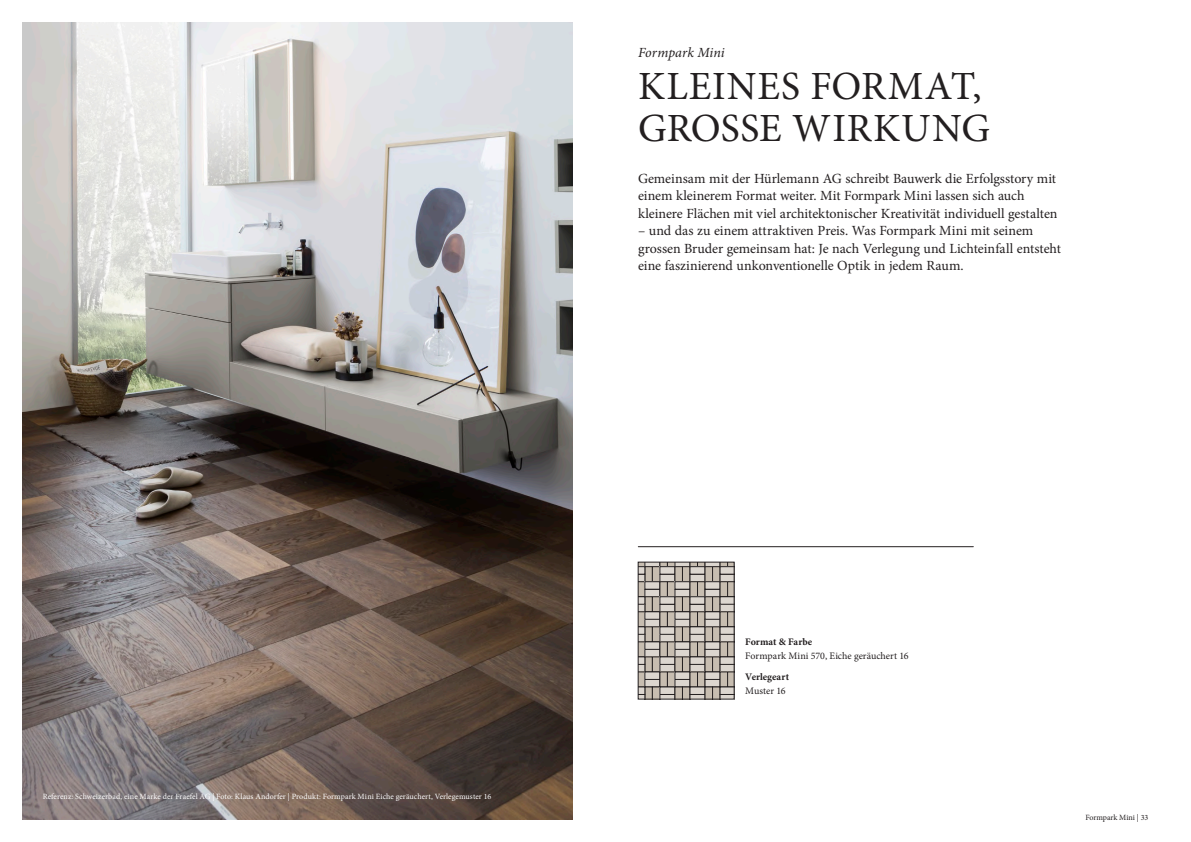
<style>
.page{position:relative;width:1191px;height:842px;background:#fff}
.page>*{position:absolute;margin:0;border:0;box-sizing:border-box;transform-origin:0 0}
.t1{font:40px/42px "Minion Pro";letter-spacing:.02em;color:#231f20}
.t2{font:14px/17.5px "Minion Pro";letter-spacing:-.005em;color:#231f20}
.t3{font:italic 14px "Minion Pro";color:#231f20}
.t4{font:10px "Minion Pro";color:#231f20}
.t5{font:700 10px "Minion Pro";color:#231f20}
.t6{font:8px "Minion Pro";letter-spacing:.01em;color:#fff}
.t7{font:8px "Minion Pro";letter-spacing:-.005em;color:#231f20}
</style>
<div class="page">
<hr style="left:638px;top:546px;width:335px;height:1px;background:#231f20">
<img style="left:23px;top:23px;width:550px;height:797px">
<svg style="left:640px;top:564px;width:92px;height:133px;background:#aca59d"></svg>
<div style="left:638px;top:562px;width:96px;height:137px;border:1px solid #231f20"></div>
<p class="t6" style="left:43px;top:791px;width:450px">Referenz: Schweizerbad, eine Marke der Fraefel AG | Foto: Klaus Andorfer | Produkt: Formpark Mini Eiche geräuchert, Verlegemuster 16</p>
<p class="t3" style="left:638px;top:42px;width:88px">Formpark Mini</p>
<h1 class="t1" style="left:638px;top:65px;width:353px">KLEINES FORMAT,<br>GROSSE WIRKUNG</h1>
<p class="t2" style="left:638px;top:169px;width:421px">Gemeinsam mit der Hürlemann AG schreibt Bauwerk die Erfolgsstory mit einem kleinerem Format weiter. Mit Formpark Mini lassen sich auch kleinere Flächen mit viel architektonischer Kreativität individuell gestalten</p>
<p class="t2" style="left:638px;top:222px;width:424px">– und das zu einem attraktiven Preis. Was Formpark Mini mit seinem grossen Bruder gemeinsam hat: Je nach Verlegung und Lichteinfall entsteht eine faszinierend unkonventionelle Optik in jedem Raum.</p>
<p class="t5" style="left:745px;top:634px;width:68px">Format &amp; Farbe</p>
<p class="t4" style="left:745px;top:649px;width:165px">Formpark Mini 570, Eiche geräuchert 16</p>
<p class="t5" style="left:745px;top:669px;width:45px">Verlegeart</p>
<p class="t4" style="left:745px;top:684px;width:42px">Muster 16</p>
<p class="t7" style="left:1085px;top:812px;width:65px">Formpark Mini | 33</p>
</div>
